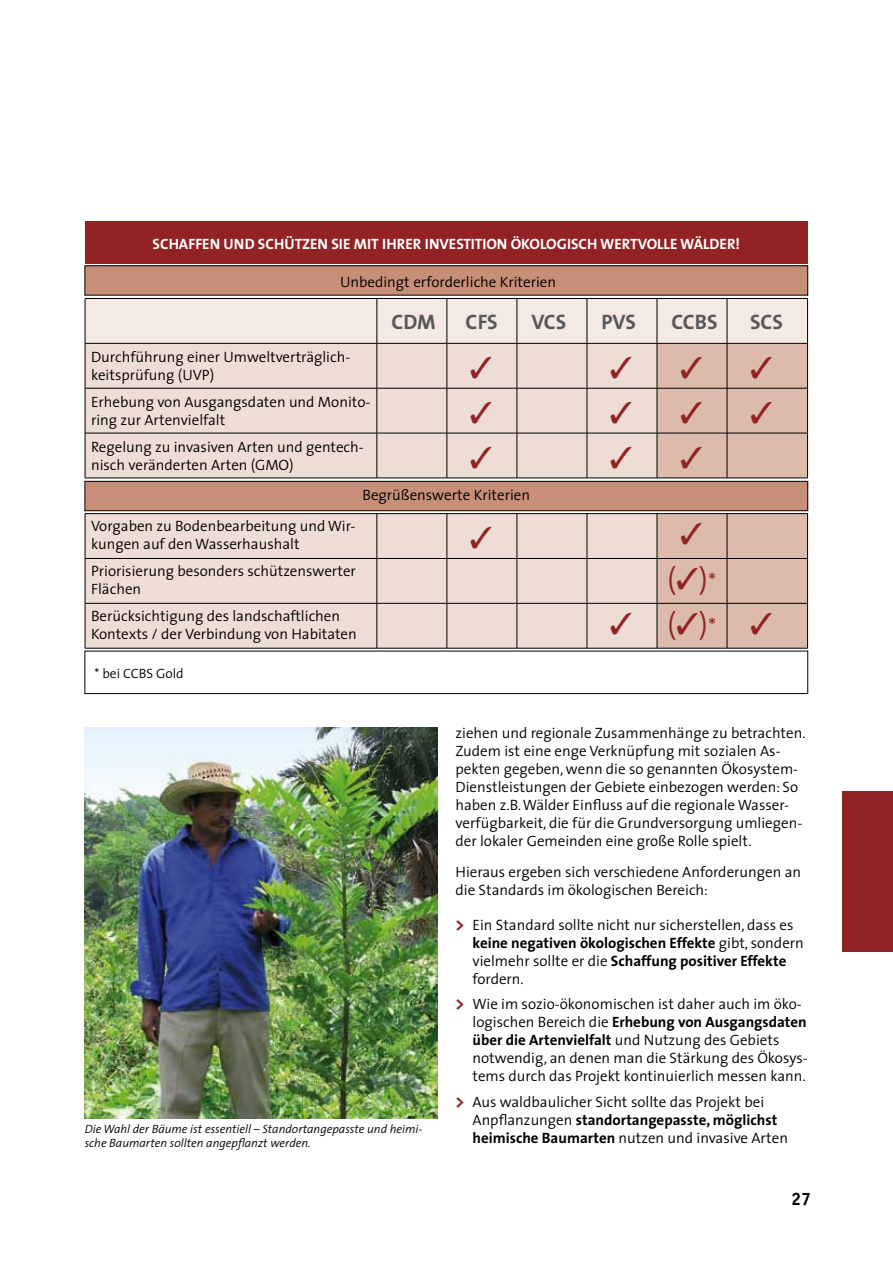
<style>
.page{position:relative;width:893px;height:1263px;background:#fff}
.page>*{position:absolute;margin:0;border:0;box-sizing:border-box;transform-origin:0 0}
.t1{font:300 30px "The Sans";color:#922224}
.t2{font:700 21px "The Sans";color:#58585a}
.t3{font:700 18px "Officina Sans";color:#000}
.t4{font:300 15px/18px "The Sans";color:#000}
.t5{font:700 15px "The Sans";letter-spacing:.025em;color:#fff}
.t6{font:300 13.5px "The Sans";color:#000}
.t7{font:italic 300 12px/14.4px "The Sans";color:#000}
.s1{font-size:22.5px}
.s2{font-weight:700;font-size:18px;color:#922224}
.s3{font-weight:700}
</style>
<div class="page">
<hr style="left:807px;top:388px;width:1px;height:45px;background:#000">
<hr style="left:807px;top:433px;width:1px;height:45px;background:#000">
<hr style="left:85px;top:478px;width:292px;height:1px;background:#000">
<hr style="left:377px;top:478px;width:70px;height:1px;background:#000">
<hr style="left:447px;top:478px;width:70px;height:1px;background:#000">
<hr style="left:517px;top:478px;width:70px;height:1px;background:#000">
<hr style="left:587px;top:478px;width:70px;height:1px;background:#000">
<hr style="left:657px;top:478px;width:70px;height:1px;background:#000">
<hr style="left:727px;top:478px;width:81px;height:1px;background:#000">
<hr style="left:727px;top:298px;width:81px;height:1px;background:#000">
<hr style="left:807px;top:299px;width:1px;height:44px;background:#000">
<hr style="left:727px;top:343px;width:81px;height:1px;background:#000">
<hr style="left:807px;top:344px;width:1px;height:44px;background:#000">
<div style="left:85px;top:651px;width:723px;height:43px;border:1px solid #000"></div>
<div style="left:85px;top:481px;width:723px;height:30px;background:#c78e78"></div>
<div style="left:85px;top:481px;width:723px;height:30px;border:1px solid #000"></div>
<div style="left:86px;top:514px;width:571px;height:134px;background:#eeddd5"></div>
<hr style="left:85px;top:559px;width:1px;height:44px;background:#000">
<hr style="left:377px;top:559px;width:1px;height:44px;background:#000">
<hr style="left:447px;top:559px;width:1px;height:44px;background:#000">
<hr style="left:517px;top:559px;width:1px;height:44px;background:#000">
<hr style="left:587px;top:559px;width:1px;height:44px;background:#000">
<hr style="left:807px;top:559px;width:1px;height:44px;background:#000">
<hr style="left:85px;top:603px;width:292px;height:1px;background:#000">
<hr style="left:85px;top:603px;width:1px;height:45px;background:#000">
<hr style="left:377px;top:603px;width:70px;height:1px;background:#000">
<hr style="left:377px;top:603px;width:1px;height:45px;background:#000">
<hr style="left:447px;top:603px;width:70px;height:1px;background:#000">
<hr style="left:447px;top:603px;width:1px;height:45px;background:#000">
<hr style="left:517px;top:603px;width:70px;height:1px;background:#000">
<hr style="left:517px;top:603px;width:1px;height:45px;background:#000">
<hr style="left:587px;top:603px;width:70px;height:1px;background:#000">
<hr style="left:587px;top:603px;width:1px;height:45px;background:#000">
<hr style="left:807px;top:603px;width:1px;height:45px;background:#000">
<hr style="left:85px;top:648px;width:292px;height:1px;background:#000">
<hr style="left:377px;top:648px;width:70px;height:1px;background:#000">
<hr style="left:447px;top:648px;width:70px;height:1px;background:#000">
<hr style="left:517px;top:648px;width:70px;height:1px;background:#000">
<hr style="left:587px;top:648px;width:70px;height:1px;background:#000">
<hr style="left:657px;top:648px;width:70px;height:1px;background:#000">
<hr style="left:727px;top:648px;width:81px;height:1px;background:#000">
<hr style="left:85px;top:513px;width:292px;height:1px;background:#000">
<hr style="left:85px;top:514px;width:1px;height:44px;background:#000">
<hr style="left:377px;top:513px;width:70px;height:1px;background:#000">
<hr style="left:377px;top:514px;width:1px;height:44px;background:#000">
<hr style="left:447px;top:513px;width:70px;height:1px;background:#000">
<hr style="left:447px;top:514px;width:1px;height:44px;background:#000">
<hr style="left:517px;top:513px;width:70px;height:1px;background:#000">
<hr style="left:517px;top:514px;width:1px;height:44px;background:#000">
<hr style="left:587px;top:513px;width:70px;height:1px;background:#000">
<hr style="left:587px;top:514px;width:1px;height:44px;background:#000">
<hr style="left:657px;top:513px;width:70px;height:1px;background:#000">
<hr style="left:727px;top:513px;width:81px;height:1px;background:#000">
<hr style="left:807px;top:514px;width:1px;height:44px;background:#000">
<hr style="left:85px;top:558px;width:292px;height:1px;background:#000">
<hr style="left:377px;top:558px;width:70px;height:1px;background:#000">
<hr style="left:447px;top:558px;width:70px;height:1px;background:#000">
<hr style="left:517px;top:558px;width:70px;height:1px;background:#000">
<hr style="left:587px;top:558px;width:70px;height:1px;background:#000">
<hr style="left:727px;top:558px;width:81px;height:1px;background:#000">
<div style="left:85px;top:266px;width:723px;height:29px;background:#c78e78"></div>
<div style="left:85px;top:221px;width:723px;height:43px;background:#922224"></div>
<img style="left:85px;top:727px;width:352px;height:391px">
<div style="left:842px;top:791px;width:51px;height:161px;background:#922224"></div>
<svg style="left:85px;top:298px;width:722px;height:180px;background:#e4d3ca"></svg>
<svg style="left:471px;top:527px;width:20px;height:22px"></svg>
<svg style="left:657px;top:514px;width:150px;height:134px;background:#d1b1a2"></svg>
<p class="t5" style="left:153px;top:235px;width:17px">Schaff</p>
<p class="t5" style="left:202px;top:235px;width:66px">en und schü</p>
<p class="t5" style="left:295px;top:235px;width:245px">tzen Sie mit Ihrer Investition ökologisch</p>
<p class="t5" style="left:600px;top:235px;width:47px">wertvoll</p>
<p class="t5" style="left:670px;top:235px;width:72px">e Wälder!</p>
<p class="t4" style="left:340px;top:273px;width:218px">Unbedingt erforderliche Kriterien</p>
<p class="t4" style="left:91px;top:348px;width:261px">Durchführung einer Umweltverträglich&shy;keitsprüfung (UVP)</p>
<p class="t4" style="left:91px;top:393px;width:281px">Erhebung von Ausgangsdaten und Monito&shy;ring zur Artenvielfalt</p>
<p class="t4" style="left:91px;top:438px;width:274px">Regelung zu invasiven Arten und gentech&shy;nisch veränderten Arten (GMO)</p>
<h2 class="t2" style="left:391px;top:308px;width:45px">CDM</h2>
<h2 class="t2" style="left:466px;top:308px;width:34px">CFS</h2>
<h2 class="t2" style="left:531px;top:308px;width:36px">VCS</h2>
<h2 class="t2" style="left:601px;top:308px;width:36px">PVS</h2>
<h2 class="t2" style="left:671px;top:308px;width:48px">CCBS</h2>
<h2 class="t2" style="left:750px;top:308px;width:35px">SCS</h2>
<p class="t4" style="left:362px;top:486px;width:169px">Begrüßenswerte Kriterien</p>
<p class="t4" style="left:91px;top:517px;width:266px">Vorgaben zu Bodenbearbeitung und Wir&shy;kungen auf den Wasserhaushalt</p>
<p class="t4" style="left:91px;top:562px;width:266px">Priorisierung besonders schützenswerter<br>Flächen</p>
<h1 class="t1" style="left:667px;top:560px;width:51px">(✓)<span class="s1">*</span></h1>
<p class="t4" style="left:91px;top:607px;width:267px">Berücksichtigung des landschaftlichen<br>Kontexts / der Verbindung von Habitaten</p>
<h1 class="t1" style="left:610px;top:604px;width:164px">✓ (✓)<span class="s1">*</span> ✓</h1>
<p class="t6" style="left:94px;top:665px;width:91px">* bei CCBS Gold</p>
<p class="t7" style="left:85px;top:1121px;width:339px">Die Wahl der Bäume ist essentiell – Standortangepasste und heimi&shy;sche Baumarten sollten angepflanzt werden.</p>
<p class="t4" style="left:455px;top:724px;width:352px">ziehen und regionale Zusammenhänge zu betrachten.<br>Zudem ist eine enge Verknüpfung mit sozialen As&shy;pekten gegeben, wenn die so genannten Ökosystem-Dienstleistungen der Gebiete einbezogen werden: So haben z.B. Wälder Einfluss auf die regionale Wasser&shy;verfügbarkeit, die für die Grundversorgung umliegen&shy;der lokaler Gemeinden eine große Rolle spielt.</p>
<p class="t4" style="left:455px;top:863px;width:347px">Hieraus ergeben sich verschiedene Anforderungen an die Standards im ökologischen Bereich:</p>
<p class="t4" style="left:472px;top:916px;width:333px;text-indent:-17px"><span class="s2">&gt;</span> Ein Standard sollte nicht nur sicherstellen, dass es <span class="s3">keine negativen ökologischen Effekte</span> gibt, sondern vielmehr sollte er die <span class="s3">Schaffung positiver Effekte </span>fordern.</p>
<p class="t4" style="left:472px;top:995px;width:337px;text-indent:-17px"><span class="s2">&gt;</span> Wie im sozio-ökonomischen ist daher auch im öko&shy;logischen Bereich die <span class="s3">Erhebung von Ausgangsdaten über die Artenvielfalt</span> und Nutzung des Gebiets notwendig, an denen man die Stärkung des Ökosys&shy;tems durch das Projekt kontinuierlich messen kann.</p>
<p class="t4" style="left:472px;top:1093px;width:317px;text-indent:-17px"><span class="s2">&gt;</span> Aus waldbaulicher Sicht sollte das Projekt bei<br>Anpflanzungen <span class="s3">standortangepasste, möglichst heimische Baumarten</span> nutzen und invasive Arten</p>
<p class="t3" style="left:791px;top:1188px;width:22px">27</p>
</div>
